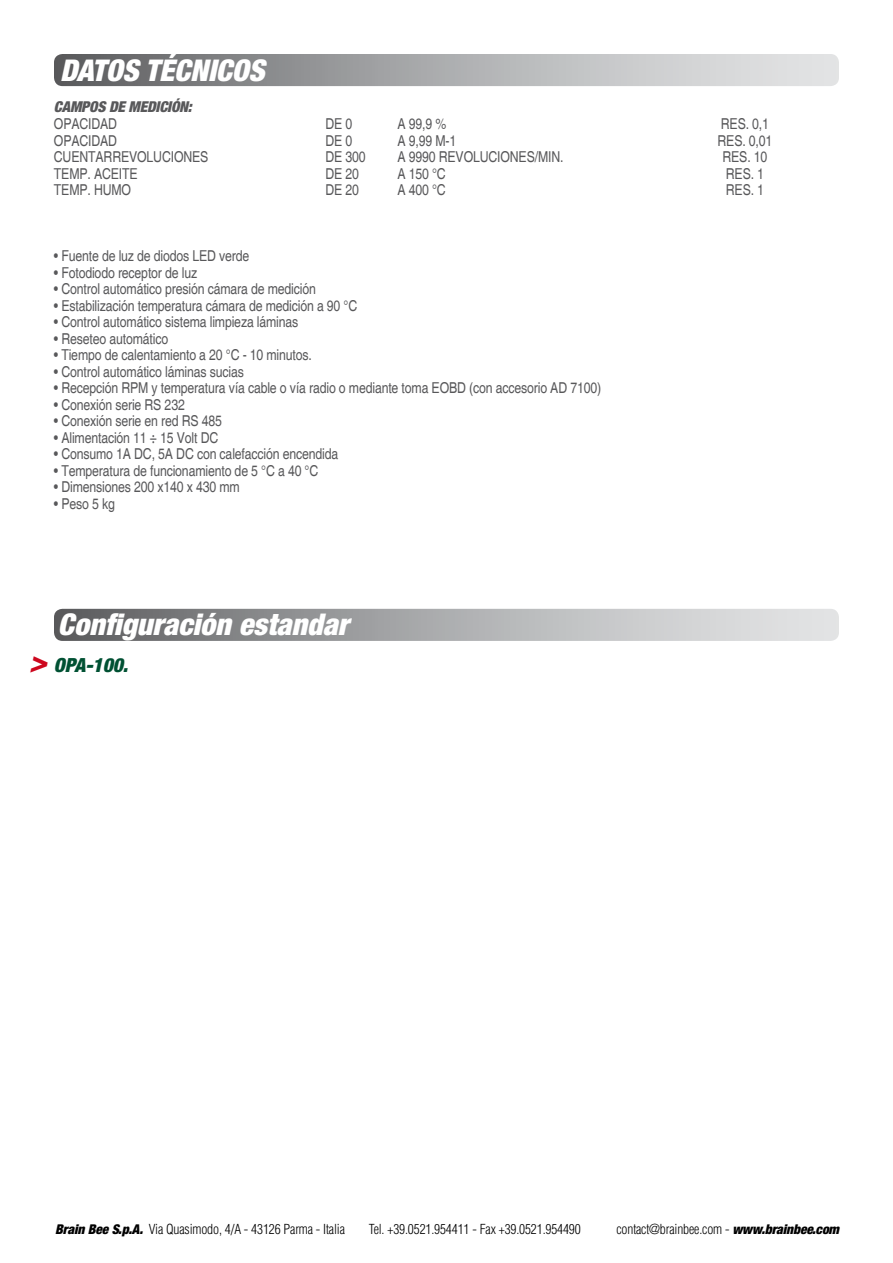
<style>
.page{position:relative;width:893px;height:1263px;background:#fff}
.page>*{position:absolute;margin:0;border:0;box-sizing:border-box;transform-origin:0 0}
.t1{font:italic 900 condensed 30px "Helvetica Neue";color:#fff}
.t2{font:italic 900 condensed 30px "Helvetica Neue";color:#cd071e}
.t3{font:italic 900 condensed 19.5px "Helvetica Neue";color:#005133}
.t4{font:condensed 15px "Helvetica";letter-spacing:-.01em;color:#58585a}
.t5{font:italic 900 condensed 15px "Helvetica Neue";color:#58585a}
.t6{font:300 condensed 13.5px "Helvetica";letter-spacing:-.01em;color:#000}
.s1{font-family:"Helvetica Neue";font-weight:900;font-style:italic}
</style>
<div class="page">
<svg style="left:54px;top:54px;width:785px;height:32px;background:#a7a9aa"></svg>
<svg style="left:54px;top:609px;width:785px;height:32px;background:#a8a9aa"></svg>
<h1 class="t1" style="left:60px;top:52px;width:206px">DATOS TÉCNICOS</h1>
<p class="t5" style="left:54px;top:98px;width:18px">Campos</p>
<p class="t5" style="left:109px;top:98px;width:29px">de medición</p>
<p class="t5" style="left:188px;top:98px;width:5px">:</p>
<p class="t4" style="left:54px;top:115px;width:18px">Opacidad</p>
<p class="t4" style="left:325px;top:115px;width:57px">de 0 a</p>
<p class="t4" style="left:409px;top:115px;width:39px">99,9 %</p>
<p class="t4" style="left:721px;top:115px;width:50px">Res. 0,1</p>
<p class="t4" style="left:54px;top:131px;width:18px">Opacidad</p>
<p class="t4" style="left:325px;top:131px;width:57px">de 0 a</p>
<p class="t4" style="left:409px;top:131px;width:49px">9,99 m-1</p>
<p class="t4" style="left:717px;top:131px;width:56px">Res. 0,01</p>
<p class="t4" style="left:54px;top:148px;width:18px">Cuentarrevoluciones</p>
<p class="t4" style="left:325px;top:148px;width:63px">de 300 a</p>
<p class="t4" style="left:409px;top:148px;width:39px">9990 revoluciones</p>
<p class="t4" style="left:535px;top:148px;width:30px">/min .</p>
<p class="t4" style="left:722px;top:148px;width:46px">Res. 10</p>
<p class="t4" style="left:54px;top:164px;width:57px">Temp. Aceite</p>
<p class="t4" style="left:325px;top:164px;width:60px">de 20 a</p>
<p class="t4" style="left:409px;top:164px;width:38px">150 °C</p>
<p class="t4" style="left:726px;top:164px;width:40px">Res. 1</p>
<p class="t4" style="left:54px;top:181px;width:59px">Temp. Humo</p>
<p class="t4" style="left:325px;top:181px;width:60px">de 20 a</p>
<p class="t4" style="left:409px;top:181px;width:38px">400 °C</p>
<p class="t4" style="left:726px;top:181px;width:40px">Res. 1</p>
<p class="t4" style="left:54px;top:247px;width:197px">• Fuente de luz de diodos LED verde</p>
<p class="t4" style="left:54px;top:263px;width:145px">• Fotodiodo receptor de luz</p>
<p class="t4" style="left:54px;top:280px;width:263px">• Control automático presión cámara de medición</p>
<p class="t4" style="left:54px;top:296px;width:305px">• Estabilización temperatura cámara de medición a 90 °C</p>
<p class="t4" style="left:54px;top:313px;width:246px">• Control automático sistema limpieza láminas</p>
<p class="t4" style="left:54px;top:329px;width:116px">• Reseteo automático</p>
<p class="t4" style="left:54px;top:346px;width:260px">• Tiempo de calentamiento a 20 °C - 10 minutos.</p>
<p class="t4" style="left:54px;top:362px;width:191px">• Control automático láminas sucias</p>
<p class="t4" style="left:54px;top:379px;width:549px">• Recepción RPM y temperatura vía cable o vía radio o mediante toma EOBD (con accesorio AD 7100)</p>
<p class="t4" style="left:54px;top:395px;width:132px">• Conexión serie RS 232</p>
<p class="t4" style="left:54px;top:412px;width:170px">• Conexión serie en red RS 485</p>
<p class="t4" style="left:54px;top:428px;width:166px">• Alimentación 11 ÷ 15 Volt DC</p>
<p class="t4" style="left:54px;top:445px;width:286px">• Consumo 1A DC, 5A DC con calefacción encendida</p>
<p class="t4" style="left:54px;top:461px;width:266px">• Temperatura de funcionamiento de 5 °C a 40 °C</p>
<p class="t4" style="left:54px;top:478px;width:187px">• Dimensiones 200 x140 x 430 mm</p>
<p class="t4" style="left:54px;top:494px;width:62px">• Peso 5 kg</p>
<h1 class="t1" style="left:58px;top:606px;width:292px">Configuración estandar</h1>
<h1 class="t2" style="left:29px;top:643px;width:19px">&gt;</h1>
<h2 class="t3" style="left:54px;top:653px;width:76px">OPA-100.</h2>
<p class="t6" style="left:55px;top:1220px;width:291px"><span class="s1">Brain Bee S.p.A.</span> Via Quasimodo, 4/A - 43126 Parma - Italia</p>
<p class="t6" style="left:369px;top:1220px;width:214px">Tel. +39.0521.954411 - Fax +39.0521.954490</p>
<p class="t6" style="left:616px;top:1220px;width:224px">contact@brainbee.com - <span class="s1">www.brainbee.com</span></p>
</div>
